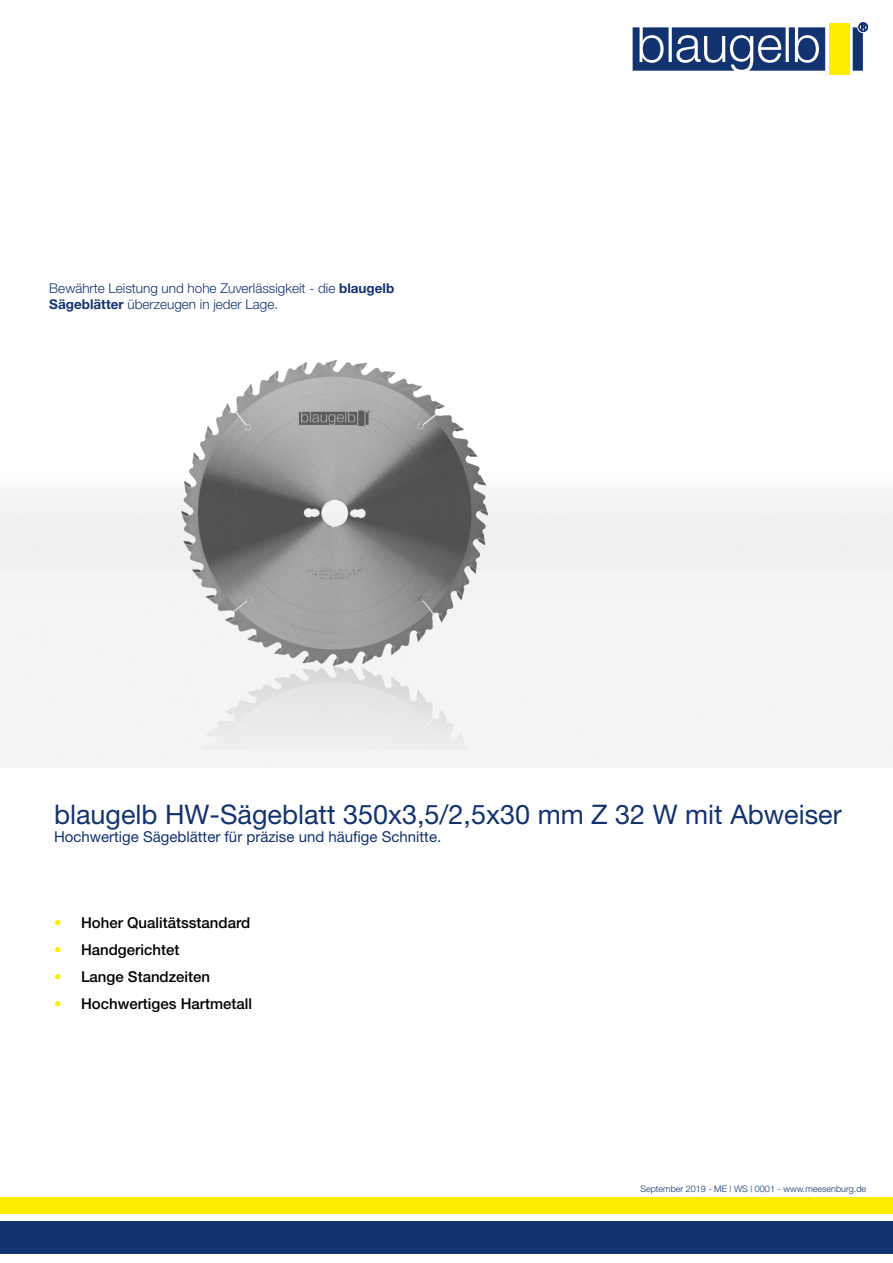
<style>
.page{position:relative;width:893px;height:1263px;background:#fff}
.page>*{position:absolute;margin:0;border:0;box-sizing:border-box;transform-origin:0 0}
.t1{font:27px "Helvetica Neue";color:#133370}
.t2{font:500 15px "Helvetica Neue";color:#000}
.t3{font:15px "Helvetica Neue";color:#133370}
.t4{font:300 13.5px/16.2px "Helvetica Neue LT Std";color:#133370}
.t5{font:300 9px "Helvetica Neue";color:#133370}
.s1{font-weight:700}
.s2{color:#ffed00}
</style>
<div class="page">
<div style="left:0;top:1222px;width:893px;height:32px;background:#133370"></div>
<div style="left:0;top:1197px;width:893px;height:17px;background:#ffed00"></div>
<svg style="left:633px;top:22px;width:235px;height:49px"></svg>
<div style="left:829px;top:23px;width:20px;height:51px;background:#ffed00"></div>
<img style="left:143px;top:359px;width:374px;height:390px">
<p class="t4" style="left:49px;top:280px;width:347px">Bewährte Leistung und hohe Zuverlässigkeit - die <span class="s1">blaugelb<br>Sägeblätter</span> überzeugen in jeder Lage.</p>
<h1 class="t1" style="left:54px;top:798px;width:789px">blaugelb HW-Sägeblatt 350x3,5/2,5x30 mm Z 32 W mit Abweiser</h1>
<p class="t3" style="left:54px;top:828px;width:389px">Hochwertige Sägeblätter für präzise und häufige Schnitte.</p>
<p class="t2" style="left:54px;top:914px;width:198px"><span class="s2">•</span> Hoher Qualitätsstandard</p>
<p class="t2" style="left:54px;top:941px;width:127px"><span class="s2">•</span> Handgerichtet</p>
<p class="t2" style="left:54px;top:968px;width:158px"><span class="s2">•</span> Lange Standzeiten</p>
<p class="t2" style="left:54px;top:995px;width:200px"><span class="s2">•</span> Hochwertiges Hartmetall</p>
<p class="t5" style="left:640px;top:1183px;width:227px">September 2019 - ME | WS | 0001 - www.meesenburg.de</p>
</div>
